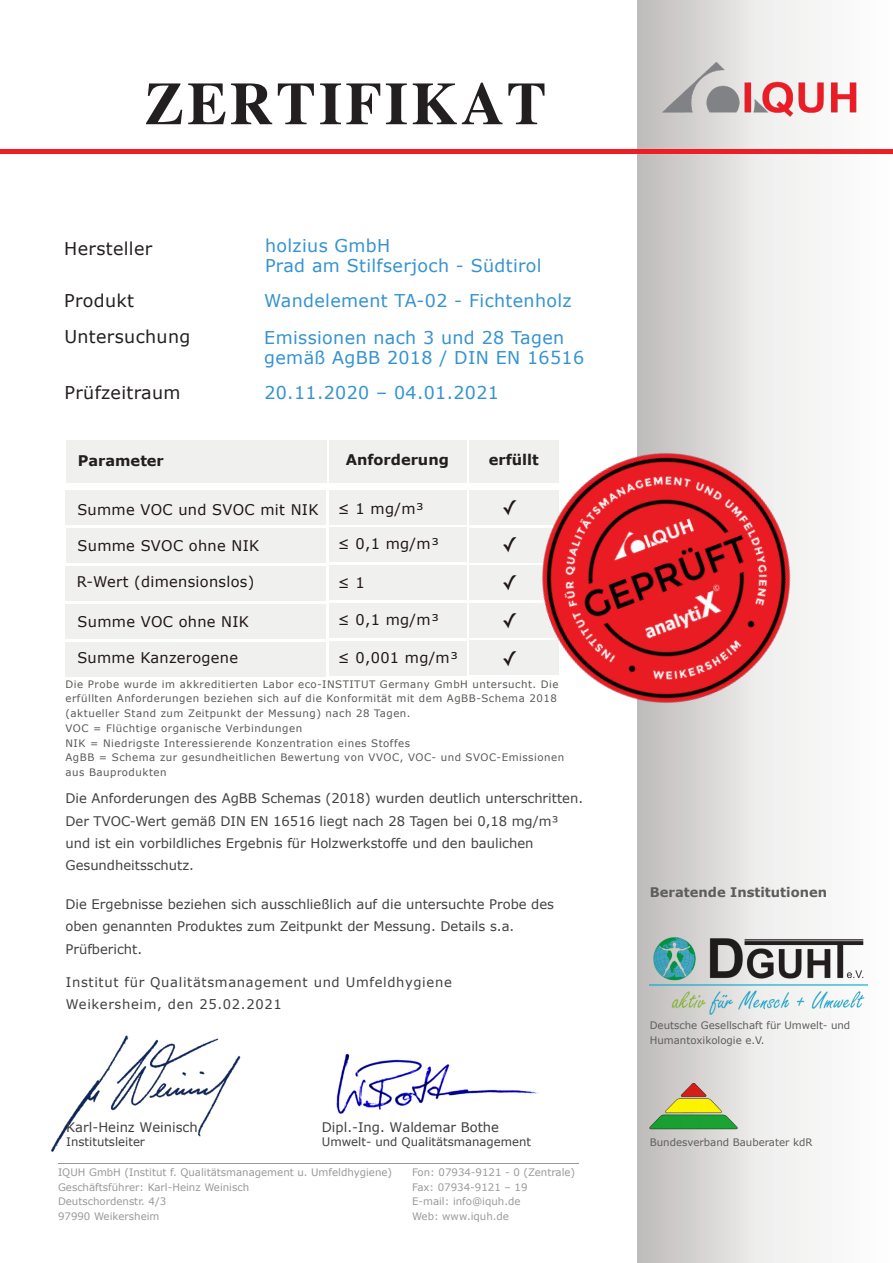
<style>
.page{position:relative;width:893px;height:1263px;background:#fff}
.page>*{position:absolute;margin:0;border:0;box-sizing:border-box;transform-origin:0 0}
.t1{font:700 60.3px "Times";letter-spacing:.05em;color:#231f20}
.t2{font:20.55px/37.8px "Lucida Grande";color:#201716;text-align:justify}
.t3{font:17.7px/20.5px "Verdana";letter-spacing:.02em;color:#3593d0}
.t4{font:17.7px "Verdana";letter-spacing:.02em;color:#231f20}
.t5{font:14.7px "Verdana";letter-spacing:.02em;color:#201716}
.t6{font:700 14.7px "Verdana";color:#231f20}
.t7{font:13.2px/22px "Verdana";color:#434140}
.t8{font:13.2px/22px "Verdana";letter-spacing:.05em;color:#42403f}
.t9{font:13.2px "Verdana";color:#413f3f}
.t10{font:700 13.2px "Verdana";color:#5f5d5c}
.t11{font:11.7px "Verdana";color:#413f3f}
.t12{font:10.35px/14.7px "Verdana";letter-spacing:.05em;color:#5a5856}
.t13{font:10.35px/14.7px "Verdana";color:#9a9998}
.t14{font:10.35px/14.7px "Verdana";color:#5f5d5c}
</style>
<div class="page">
<div style="left:637px;top:0;width:256px;height:1263px;background:linear-gradient(to right,#c7c4c3,#fff)"></div>
<img style="left:650px;top:1083px;width:87px;height:46px">
<div style="left:329px;top:440px;width:137px;height:42px;background:#f0f0ef"></div>
<div style="left:469px;top:440px;width:90px;height:43px;background:#f0f0ef"></div>
<div style="left:329px;top:490px;width:137px;height:35px;background:#f0f0ef"></div>
<div style="left:469px;top:490px;width:90px;height:35px;background:#f0f0ef"></div>
<div style="left:469px;top:528px;width:90px;height:35px;background:#f0f0ef"></div>
<div style="left:469px;top:565px;width:90px;height:35px;background:#f0f0ef"></div>
<div style="left:469px;top:603px;width:90px;height:34px;background:#f0f0ef"></div>
<div style="left:469px;top:640px;width:90px;height:35px;background:#f0f0ef"></div>
<div style="left:66px;top:440px;width:261px;height:42px;background:#f0f0ef"></div>
<div style="left:66px;top:490px;width:260px;height:35px;background:#f0f0ef"></div>
<div style="left:329px;top:527px;width:137px;height:35px;background:#f0f0ef"></div>
<div style="left:66px;top:528px;width:260px;height:35px;background:#f0f0ef"></div>
<div style="left:329px;top:565px;width:137px;height:35px;background:#f0f0ef"></div>
<div style="left:66px;top:565px;width:260px;height:35px;background:#f0f0ef"></div>
<div style="left:329px;top:603px;width:137px;height:35px;background:#f0f0ef"></div>
<div style="left:66px;top:604px;width:260px;height:34px;background:#f0f0ef"></div>
<div style="left:329px;top:641px;width:137px;height:35px;background:#f0f0ef"></div>
<div style="left:66px;top:642px;width:260px;height:34px;background:#f0f0ef"></div>
<img style="left:661px;top:63px;width:195px;height:56px">
<div style="left:0;top:149px;width:893px;height:5px;background:#ee1e24"></div>
<img style="left:51px;top:1035px;width:190px;height:117px">
<img style="left:336px;top:1053px;width:203px;height:61px">
<hr style="left:58px;top:1163px;width:520px;height:1px;background:#9a9998">
<img style="left:650px;top:934px;width:218px;height:82px">
<img style="left:503px;top:412px;width:327px;height:331px">
<h1 class="t1" style="left:144px;top:79px;width:404px">ZERTIFIKAT</h1>
<h3 class="t4" style="left:64px;top:241px;width:90px">Hersteller</h3>
<h3 class="t3" style="left:265px;top:236px;width:278px">holzius GmbH<br>Prad am Stilfserjoch - Südtirol</h3>
<h3 class="t4" style="left:64px;top:294px;width:71px">Produkt</h3>
<h3 class="t4" style="left:64px;top:330px;width:127px">Untersuchung</h3>
<h3 class="t4" style="left:65px;top:385px;width:118px">Prüfzeitraum</h3>
<h3 class="t3" style="left:264px;top:291px;width:309px">Wandelement TA-02 - Fichtenholz</h3>
<h3 class="t3" style="left:264px;top:328px;width:321px">Emissionen nach 3 und 28 Tagen gemäß AgBB 2018 / DIN EN 16516</h3>
<h3 class="t3" style="left:264px;top:384px;width:236px">20.11.2020 – 04.01.2021</h3>
<h3 class="t6" style="left:78px;top:455px;width:88px">Parameter</h3>
<h3 class="t6" style="left:346px;top:454px;width:105px">Anforderung</h3>
<h3 class="t6" style="left:489px;top:454px;width:52px">erfüllt</h3>
<h3 class="t5" style="left:338px;top:503px;width:87px">≤ 1 mg/m³</h3>
<h2 class="t2" style="left:502px;top:490px;width:17px">✓ ✓ ✓ ✓ ✓</h2>
<h3 class="t5" style="left:77px;top:504px;width:243px">Summe VOC und SVOC mit NIK</h3>
<h3 class="t5" style="left:78px;top:539px;width:183px">Summe SVOC ohne NIK</h3>
<h3 class="t5" style="left:338px;top:538px;width:102px">≤ 0,1 mg/m³</h3>
<h3 class="t5" style="left:77px;top:575px;width:179px">R-Wert (dimensionslos)</h3>
<h3 class="t5" style="left:338px;top:577px;width:28px">≤ 1</h3>
<h3 class="t5" style="left:78px;top:615px;width:173px">Summe VOC ohne NIK</h3>
<h3 class="t5" style="left:338px;top:614px;width:102px">≤ 0,1 mg/m³</h3>
<h3 class="t5" style="left:77px;top:652px;width:162px">Summe Kanzerogene</h3>
<h3 class="t5" style="left:338px;top:652px;width:122px">≤ 0,001 mg/m³</h3>
<p class="t12" style="left:65px;top:677px;width:500px">Die Probe wurde im akkreditierten Labor eco-INSTITUT Germany GmbH untersucht. Die erfüllten Anforderungen beziehen sich auf die Konformität mit dem AgBB-Schema 2018 (aktueller Stand zum Zeitpunkt der Messung) nach 28 Tagen.<br>VOC = Flüchtige organische Verbindungen<br>NIK = Niedrigste Interessierende Konzentration eines Stoffes<br>AgBB = Schema zur gesundheitlichen Bewertung von VVOC, VOC- und SVOC-Emissionen aus Bauprodukten</p>
<p class="t7" style="left:65px;top:788px;width:519px">Die Anforderungen des AgBB Schemas (2018) wurden deutlich unterschritten.<br>Der TVOC-Wert gemäß DIN EN 16516 liegt nach 28 Tagen bei 0,18 mg/m³ und ist ein vorbildliches Ergebnis für Holzwerkstoffe und den baulichen Gesundheitsschutz.</p>
<p class="t7" style="left:65px;top:894px;width:490px">Die Ergebnisse beziehen sich ausschließlich auf die untersuchte Probe des oben genannten Produktes zum Zeitpunkt der Messung. Details s.a.<br>Prüfbericht.</p>
<p class="t8" style="left:66px;top:972px;width:387px">Institut für Qualitätsmanagement und Umfeldhygiene<br>Weikersheim, den 25.02.2021</p>
<p class="t9" style="left:322px;top:1121px;width:179px">Dipl.-Ing. Waldemar Bothe</p>
<p class="t11" style="left:322px;top:1137px;width:211px">Umwelt- und Qualitätsmanagement</p>
<p class="t13" style="left:58px;top:1165px;width:336px">IQUH GmbH (Institut f. Qualitätsmanagement u. Umfeldhygiene)<br>Geschäftsführer: Karl-Heinz Weinisch<br>Deutschordenstr. 4/3<br>97990 Weikersheim</p>
<p class="t13" style="left:412px;top:1165px;width:165px">Fon: 07934-9121 - 0 (Zentrale)<br>Fax: 07934-9121 – 19<br>E-mail: info@iquh.de<br>Web: www.iquh.de</p>
<p class="t9" style="left:66px;top:1121px;width:133px">Karl-Heinz Weinisch</p>
<p class="t11" style="left:66px;top:1137px;width:80px">Institutsleiter</p>
<p class="t10" style="left:650px;top:887px;width:179px">Beratende Institutionen</p>
<p class="t14" style="left:650px;top:1019px;width:202px">Deutsche Gesellschaft für Umwelt- und<br>Humantoxikologie e.V.</p>
<p class="t14" style="left:650px;top:1136px;width:164px">Bundesverband Bauberater kdR</p>
</div>
